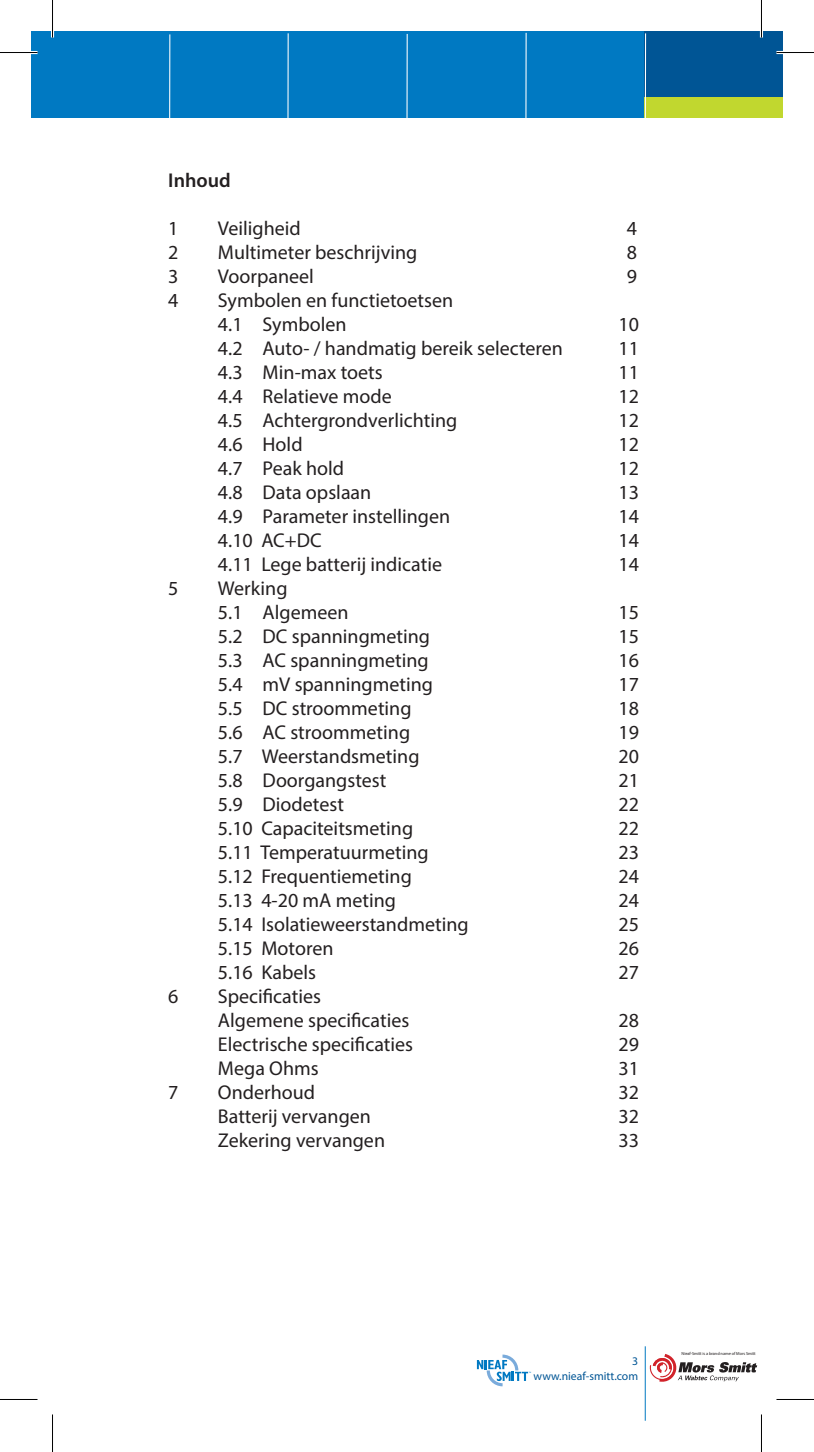
<style>
.page{position:relative;width:814px;height:1452px;background:#fff}
.page>*{position:absolute;margin:0;border:0;box-sizing:border-box;transform-origin:0 0}
.t1{font:20px/24px "Myriad Pro";color:#231f20}
.t2{font:600 20px "Myriad Pro";color:#231f20}
.t3{font:11.75px/15px "Myriad Pro";color:#005595;text-align:right}
.t4{font:4.5px "Myriad Pro";letter-spacing:-.01em;color:#231f20}
</style>
<div class="page">
<div style="left:31px;top:31px;width:730px;height:87px;background:#0079c2"></div>
<div style="left:644px;top:31px;width:138px;height:79px;background:#005595"></div>
<div style="left:644px;top:98px;width:138px;height:20px;background:#c1d72f"></div>
<hr style="left:169px;top:34px;width:1px;height:87px;background:#fff">
<hr style="left:287px;top:33px;width:2px;height:87px;background:#fff">
<hr style="left:406px;top:34px;width:2px;height:86px;background:#fff">
<hr style="left:525px;top:33px;width:1px;height:86px;background:#fff">
<hr style="left:645px;top:33px;width:1px;height:87px;background:#fff">
<hr style="left:645px;top:1346px;width:1px;height:74px;background:#0079c2">
<svg style="left:477px;top:1354px;width:54px;height:32px"></svg>
<svg style="left:650px;top:1354px;width:107px;height:27px"></svg>
<hr style="left:0;top:51px;width:38px;height:3px;background:#fff">
<hr style="left:776px;top:51px;width:38px;height:3px;background:#fff">
<hr style="left:51px;top:0;width:3px;height:38px;background:#fff">
<hr style="left:760px;top:0;width:3px;height:38px;background:#fff">
<hr style="left:0;top:52px;width:38px;height:1px;background:#000">
<hr style="left:776px;top:52px;width:38px;height:1px;background:#000">
<hr style="left:0;top:1399px;width:38px;height:1px;background:#000">
<hr style="left:776px;top:1399px;width:38px;height:1px;background:#000">
<hr style="left:52px;top:0;width:1px;height:38px;background:#000">
<hr style="left:52px;top:1414px;width:1px;height:37px;background:#000">
<hr style="left:761px;top:0;width:1px;height:38px;background:#000">
<hr style="left:761px;top:1414px;width:1px;height:37px;background:#000">
<p class="t2" style="left:168px;top:167px;width:64px">Inhoud</p>
<p class="t1" style="left:168px;top:216px;width:12px">1</p>
<p class="t1" style="left:218px;top:216px;width:84px">Veiligheid</p>
<p class="t1" style="left:627px;top:216px;width:12px">4</p>
<p class="t1" style="left:168px;top:240px;width:12px">2</p>
<p class="t1" style="left:218px;top:240px;width:201px">Multimeter beschrijving</p>
<p class="t1" style="left:627px;top:240px;width:12px">8</p>
<p class="t1" style="left:168px;top:264px;width:12px">3</p>
<p class="t1" style="left:218px;top:264px;width:97px">Voorpaneel</p>
<p class="t1" style="left:627px;top:264px;width:12px">9</p>
<p class="t1" style="left:168px;top:288px;width:12px">4</p>
<p class="t1" style="left:218px;top:288px;width:237px">Symbolen en functietoetsen<br>4.1 Symbolen</p>
<p class="t1" style="left:618px;top:312px;width:22px">10</p>
<p class="t1" style="left:218px;top:336px;width:346px">4.2 Auto- / handmatig bereik selecteren</p>
<p class="t1" style="left:618px;top:336px;width:22px">11</p>
<p class="t1" style="left:218px;top:360px;width:166px">4.3 Min-max toets</p>
<p class="t1" style="left:618px;top:360px;width:22px">11</p>
<p class="t1" style="left:218px;top:384px;width:175px">4.4 Relatieve mode</p>
<p class="t1" style="left:618px;top:384px;width:22px">12</p>
<p class="t1" style="left:218px;top:408px;width:241px">4.5 Achtergrondverlichting</p>
<p class="t1" style="left:618px;top:408px;width:22px">12</p>
<p class="t1" style="left:218px;top:432px;width:86px">4.6 Hold</p>
<p class="t1" style="left:618px;top:432px;width:22px">12</p>
<p class="t1" style="left:218px;top:456px;width:128px">4.7 Peak hold</p>
<p class="t1" style="left:618px;top:456px;width:22px">12</p>
<p class="t1" style="left:218px;top:480px;width:155px">4.8 Data opslaan</p>
<p class="t1" style="left:618px;top:480px;width:22px">13</p>
<p class="t1" style="left:218px;top:504px;width:234px">4.9 Parameter instellingen</p>
<p class="t1" style="left:618px;top:504px;width:22px">14</p>
<p class="t1" style="left:218px;top:528px;width:105px">4.10 AC+DC</p>
<p class="t1" style="left:618px;top:528px;width:22px">14</p>
<p class="t1" style="left:218px;top:552px;width:226px">4.11 Lege batterij indicatie</p>
<p class="t1" style="left:618px;top:552px;width:22px">14</p>
<p class="t1" style="left:168px;top:576px;width:12px">5</p>
<p class="t1" style="left:218px;top:576px;width:132px">Werking<br>5.1 Algemeen</p>
<p class="t1" style="left:618px;top:600px;width:22px">15</p>
<p class="t1" style="left:218px;top:624px;width:214px">5.2 DC spanningmeting</p>
<p class="t1" style="left:618px;top:624px;width:22px">15</p>
<p class="t1" style="left:218px;top:648px;width:212px">5.3 AC spanningmeting</p>
<p class="t1" style="left:618px;top:648px;width:22px">16</p>
<p class="t1" style="left:218px;top:672px;width:216px">5.4 mV spanningmeting</p>
<p class="t1" style="left:618px;top:672px;width:22px">17</p>
<p class="t1" style="left:218px;top:696px;width:195px">5.5 DC stroommeting</p>
<p class="t1" style="left:618px;top:696px;width:22px">18</p>
<p class="t1" style="left:218px;top:720px;width:194px">5.6 AC stroommeting</p>
<p class="t1" style="left:618px;top:720px;width:22px">19</p>
<p class="t1" style="left:218px;top:744px;width:203px">5.7 Weerstandsmeting</p>
<p class="t1" style="left:618px;top:744px;width:22px">20</p>
<p class="t1" style="left:218px;top:768px;width:170px">5.8 Doorgangstest</p>
<p class="t1" style="left:618px;top:768px;width:22px">21</p>
<p class="t1" style="left:218px;top:792px;width:127px">5.9 Diodetest</p>
<p class="t1" style="left:618px;top:792px;width:22px">22</p>
<p class="t1" style="left:218px;top:816px;width:197px">5.10 Capaciteitsmeting</p>
<p class="t1" style="left:618px;top:816px;width:22px">22</p>
<p class="t1" style="left:218px;top:840px;width:212px">5.11 Temperatuurmeting</p>
<p class="t1" style="left:618px;top:840px;width:22px">23</p>
<p class="t1" style="left:218px;top:864px;width:195px">5.12 Frequentiemeting</p>
<p class="t1" style="left:618px;top:864px;width:22px">24</p>
<p class="t1" style="left:218px;top:888px;width:179px">5.13 4-20 mA meting</p>
<p class="t1" style="left:618px;top:888px;width:22px">24</p>
<p class="t1" style="left:218px;top:912px;width:252px">5.14 Isolatieweerstandmeting</p>
<p class="t1" style="left:618px;top:912px;width:22px">25</p>
<p class="t1" style="left:218px;top:936px;width:117px">5.15 Motoren</p>
<p class="t1" style="left:618px;top:936px;width:22px">26</p>
<p class="t1" style="left:218px;top:960px;width:100px">5.16 Kabels</p>
<p class="t1" style="left:618px;top:960px;width:22px">27</p>
<p class="t1" style="left:168px;top:984px;width:12px">6</p>
<p class="t1" style="left:218px;top:984px;width:193px">Specificaties<br>Algemene specificaties</p>
<p class="t1" style="left:618px;top:1008px;width:22px">28</p>
<p class="t1" style="left:218px;top:1032px;width:197px">Electrische specificaties</p>
<p class="t1" style="left:618px;top:1032px;width:22px">29</p>
<p class="t1" style="left:218px;top:1056px;width:102px">Mega Ohms</p>
<p class="t1" style="left:618px;top:1056px;width:22px">31</p>
<p class="t1" style="left:168px;top:1080px;width:12px">7</p>
<p class="t1" style="left:218px;top:1080px;width:99px">Onderhoud</p>
<p class="t1" style="left:618px;top:1080px;width:22px">32</p>
<p class="t1" style="left:218px;top:1104px;width:154px">Batterij vervangen</p>
<p class="t1" style="left:618px;top:1104px;width:22px">32</p>
<p class="t1" style="left:218px;top:1128px;width:169px">Zekering vervangen</p>
<p class="t1" style="left:618px;top:1128px;width:22px">33</p>
<p class="t3" style="left:533px;top:1353px;width:106px">3 www.nieaf-smitt.com</p>
<p class="t4" style="left:681px;top:1350px;width:76px">Nieaf-Smitt is a brand name of Mors Smitt</p>
</div>
